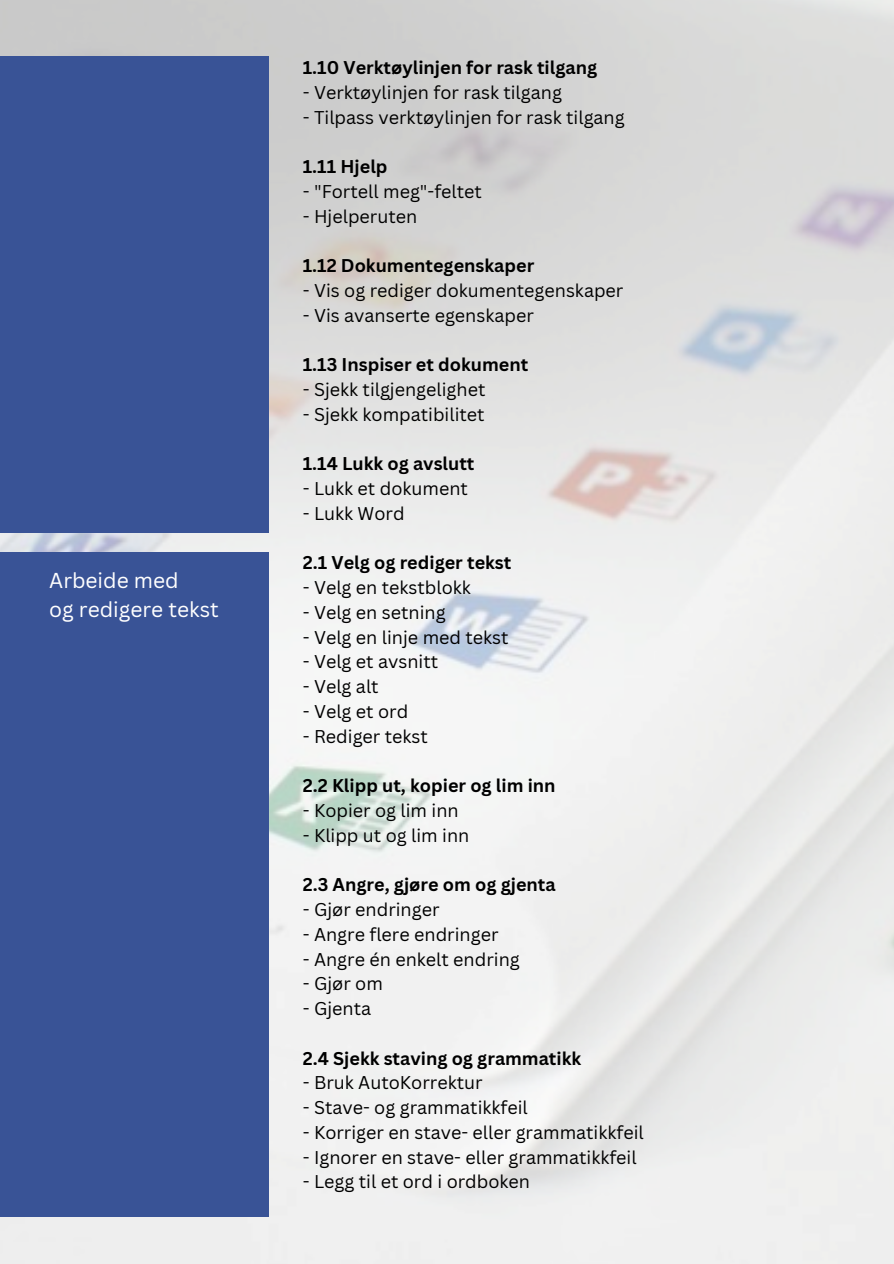
<style>
.page{position:relative;width:894px;height:1264px;background:#fff}
.page>*{position:absolute;margin:0;border:0;box-sizing:border-box;transform-origin:0 0}
.t1{font:21px/29.2px "Canva Sans";color:#fff}
.t2{font:18px "Canva Sans";color:#000}
.t3{font:700 18px "Canva Sans";color:#000}
</style>
<div class="page">
<img style="left:0;top:0;width:893px;height:1263px">
<div style="left:0;top:57px;width:268px;height:476px;background:#395396"></div>
<div style="left:0;top:552px;width:268px;height:664px;background:#395396"></div>
<p class="t1" style="left:49px;top:565px;width:171px">Arbeide med<br>og redigere tekst</p>
<h1 class="t3" style="left:303px;top:55px;width:296px">1.10 Verktøylinjen for rask tilgang</h1>
<p class="t2" style="left:303px;top:80px;width:260px">- Verktøylinjen for rask tilgang</p>
<p class="t2" style="left:303px;top:104px;width:323px">- Tilpass verktøylinjen for rask tilgang</p>
<p class="t3" style="left:303px;top:154px;width:86px">1.11 Hjelp</p>
<p class="t2" style="left:303px;top:179px;width:181px">- "Fortell meg"-feltet</p>
<p class="t2" style="left:303px;top:203px;width:116px">- Hjelperuten</p>
<p class="t3" style="left:303px;top:253px;width:233px">1.12 Dokumentegenskaper</p>
<p class="t2" style="left:303px;top:278px;width:322px">- Vis og rediger dokumentegenskaper</p>
<p class="t2" style="left:303px;top:302px;width:232px">- Vis avanserte egenskaper</p>
<p class="t3" style="left:303px;top:352px;width:227px">1.13 Inspiser et dokument</p>
<p class="t2" style="left:303px;top:377px;width:184px">- Sjekk tilgjengelighet</p>
<p class="t2" style="left:303px;top:401px;width:183px">- Sjekk kompatibilitet</p>
<p class="t3" style="left:303px;top:451px;width:173px">1.14 Lukk og avslutt</p>
<p class="t2" style="left:303px;top:476px;width:166px">- Lukk et dokument</p>
<p class="t2" style="left:303px;top:500px;width:103px">- Lukk Word</p>
<p class="t3" style="left:303px;top:550px;width:210px">2.1 Velg og rediger tekst</p>
<p class="t2" style="left:303px;top:575px;width:170px">- Velg en tekstblokk</p>
<p class="t2" style="left:303px;top:599px;width:144px">- Velg en setning</p>
<p class="t2" style="left:303px;top:624px;width:207px">- Velg en linje med tekst</p>
<p class="t2" style="left:303px;top:649px;width:137px">- Velg et avsnitt</p>
<p class="t2" style="left:303px;top:674px;width:77px">- Velg alt</p>
<p class="t2" style="left:303px;top:698px;width:107px">- Velg et ord</p>
<p class="t2" style="left:303px;top:723px;width:127px">- Rediger tekst</p>
<p class="t3" style="left:303px;top:773px;width:254px">2.2 Klipp ut, kopier og lim inn</p>
<p class="t2" style="left:303px;top:797px;width:157px">- Kopier og lim inn</p>
<p class="t2" style="left:303px;top:822px;width:168px">- Klipp ut og lim inn</p>
<p class="t3" style="left:303px;top:872px;width:254px">2.3 Angre, gjøre om og gjenta</p>
<p class="t2" style="left:303px;top:896px;width:138px">- Gjør endringer</p>
<p class="t2" style="left:303px;top:921px;width:197px">- Angre flere endringer</p>
<p class="t2" style="left:303px;top:946px;width:218px">- Angre én enkelt endring</p>
<p class="t2" style="left:303px;top:971px;width:82px">- Gjør om</p>
<p class="t2" style="left:303px;top:995px;width:70px">- Gjenta</p>
<p class="t3" style="left:303px;top:1045px;width:280px">2.4 Sjekk staving og grammatikk</p>
<p class="t2" style="left:303px;top:1070px;width:181px">- Bruk AutoKorrektur</p>
<p class="t2" style="left:303px;top:1094px;width:226px">- Stave- og grammatikkfeil</p>
<p class="t2" style="left:303px;top:1119px;width:342px">- Korriger en stave- eller grammatikkfeil</p>
<p class="t2" style="left:303px;top:1144px;width:335px">- Ignorer en stave- eller grammatikkfeil</p>
<p class="t2" style="left:303px;top:1169px;width:229px">- Legg til et ord i ordboken</p>
</div>
